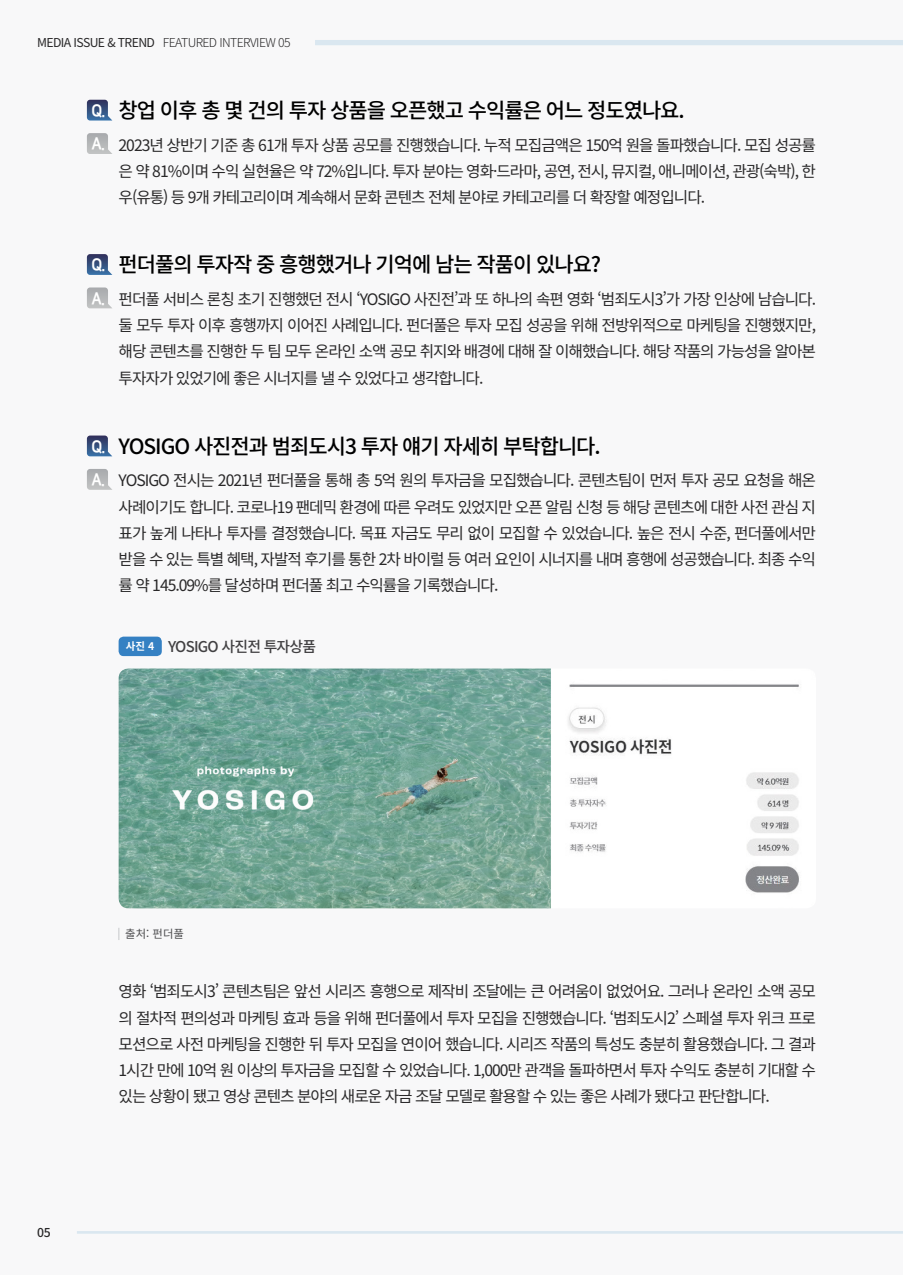
<style>
.page{position:relative;width:903px;height:1275px;background:#f8f8f9}
.page>*{position:absolute;margin:0;border:0;box-sizing:border-box;transform-origin:0 0}
.t1{font:500 21px "Noto Sans CJ Kkr";letter-spacing:-.05em;color:#000}
.t2{font:15.75px/26.2px "Noto Sans CJ Kkr";letter-spacing:-.065em;color:#292829;text-align:justify}
.t3{font:500 14.88px "Noto Sans KR";letter-spacing:-.05em;color:#414042}
.t4{font:300 12.25px "Noto Sans CJ Kkr";letter-spacing:-.05em;color:#292829}
.t5{font:500 12.25px "Noto Sans CJ Kkr";color:#292829}
.t6{font:11.38px "Noto Sans CJ Kkr";color:#4d4d4f}
.s1{font-weight:400}
.s2{font-family:"Nanum Square EB";font-weight:400;font-size:16.8px;color:#fff}
.s3{font-family:"Nanum Square EB";font-size:16.8px;color:#fff}
.s4{font-weight:700;font-size:10.5px;color:#fff}
</style>
<div class="page">
<div style="left:315px;top:40px;width:588px;height:5px;background:#dae7f0"></div>
<svg style="left:87px;top:100px;width:25px;height:21px"></svg>
<svg style="left:87px;top:133px;width:25px;height:21px"></svg>
<svg style="left:87px;top:254px;width:25px;height:21px"></svg>
<svg style="left:87px;top:287px;width:25px;height:21px"></svg>
<svg style="left:87px;top:436px;width:25px;height:20px"></svg>
<svg style="left:87px;top:469px;width:25px;height:21px"></svg>
<div style="left:119px;top:637px;width:43px;height:19px;background:#3581c3;border-radius:5px"></div>
<img style="left:119px;top:668px;width:680px;height:240px">
<svg style="left:119px;top:928px;width:1px;height:12px"></svg>
<hr style="left:77px;top:1231px;width:826px;height:3px;background:#dae7f0">
<p class="t4" style="left:37px;top:36px;width:255px"><span class="s1">MEDIA ISSUE &amp; TREND</span> FEATURED INTERVIEW 05</p>
<h1 class="t1" style="left:91px;top:99px;width:595px"><span class="s2">Q.</span> 창업 이후 총 몇 건의 투자 상품을 오픈했고 수익률은 어느 정도였나요.</h1>
<p class="t2" style="left:119px;top:132px;width:699px;text-indent:-27px"><span class="s3">A.</span> 2023년 상반기 기준 총 61개 투자 상품 공모를 진행했습니다. 누적 모집금액은 150억 원을 돌파했습니다. 모집 성공률 은 약 81%이며 수익 실현율은 약 72%입니다. 투자 분야는 영화·드라마, 공연, 전시, 뮤지컬, 애니메이션, 관광(숙박), 한 우(유통) 등 9개 카테고리이며 계속해서 문화 콘텐츠 전체 분야로 카테고리를 더 확장할 예정입니다.</p>
<h1 class="t1" style="left:91px;top:253px;width:511px"><span class="s2">Q.</span> 펀더풀의 투자작 중 흥행했거나 기억에 남는 작품이 있나요?</h1>
<p class="t2" style="left:119px;top:286px;width:699px;text-indent:-27px"><span class="s3">A.</span> 펀더풀 서비스 론칭 초기 진행했던 전시 ‘YOSIGO 사진전’과 또 하나의 속편 영화 ‘범죄도시3’가 가장 인상에 남습니다. 둘 모두 투자 이후 흥행까지 이어진 사례입니다. 펀더풀은 투자 모집 성공을 위해 전방위적으로 마케팅을 진행했지만, 해당 콘텐츠를 진행한 두 팀 모두 온라인 소액 공모 취지와 배경에 대해 잘 이해했습니다. 해당 작품의 가능성을 알아본 투자자가 있었기에 좋은 시너지를 낼 수 있었다고 생각합니다.</p>
<h1 class="t1" style="left:91px;top:434px;width:511px"><span class="s2">Q.</span> YOSIGO 사진전과 범죄도시3 투자 얘기 자세히 부탁합니다.</h1>
<p class="t2" style="left:119px;top:468px;width:699px;text-indent:-27px"><span class="s3">A.</span> YOSIGO 전시는 2021년 펀더풀을 통해 총 5억 원의 투자금을 모집했습니다. 콘텐츠팀이 먼저 투자 공모 요청을 해온 사례이기도 합니다. 코로나19 팬데믹 환경에 따른 우려도 있었지만 오픈 알림 신청 등 해당 콘텐츠에 대한 사전 관심 지 표가 높게 나타나 투자를 결정했습니다. 목표 자금도 무리 없이 모집할 수 있었습니다. 높은 전시 수준, 펀더풀에서만 받을 수 있는 특별 혜택, 자발적 후기를 통한 2차 바이럴 등 여러 요인이 시너지를 내며 흥행에 성공했습니다. 최종 수익 률 약 145.09%를 달성하며 펀더풀 최고 수익률을 기록했습니다.</p>
<p class="t3" style="left:126px;top:638px;width:192px"><span class="s4">사진 4</span> YOSIGO 사진전 투자상품</p>
<p class="t6" style="left:125px;top:928px;width:60px">출처: 펀더풀</p>
<p class="t5" style="left:37px;top:1226px;width:15px">05</p>
<p class="t2" style="left:119px;top:979px;width:699px">영화 ‘범죄도시3’ 콘텐츠팀은 앞선 시리즈 흥행으로 제작비 조달에는 큰 어려움이 없었어요. 그러나 온라인 소액 공모 의 절차적 편의성과 마케팅 효과 등을 위해 펀더풀에서 투자 모집을 진행했습니다. ‘범죄도시2’ 스페셜 투자 위크 프로 모션으로 사전 마케팅을 진행한 뒤 투자 모집을 연이어 했습니다. 시리즈 작품의 특성도 충분히 활용했습니다. 그 결과 1시간 만에 10억 원 이상의 투자금을 모집할 수 있었습니다. 1,000만 관객을 돌파하면서 투자 수익도 충분히 기대할 수 있는 상황이 됐고 영상 콘텐츠 분야의 새로운 자금 조달 모델로 활용할 수 있는 좋은 사례가 됐다고 판단합니다.</p>
</div>
